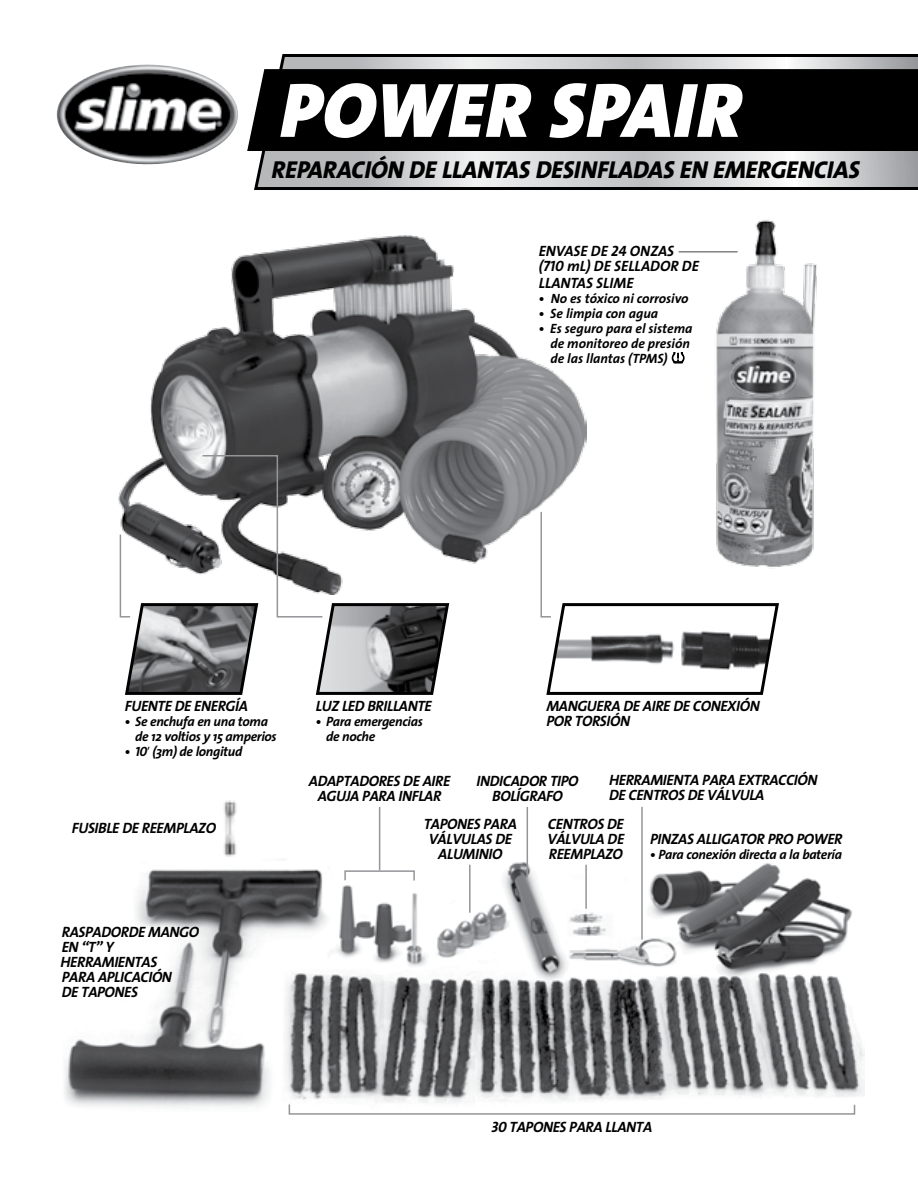
<style>
.page{position:relative;width:918px;height:1188px;background:#fff}
.page>*{position:absolute;margin:0;border:0;box-sizing:border-box;transform-origin:0 0}
.t1{font:italic 900 78px "The Sans";letter-spacing:.01em;color:#fff}
.t2{font:italic 800 24.6px "The Sans";letter-spacing:-.01em;color:#000}
.t3{font:italic 700 15px/15px "The Sans";letter-spacing:-.025em;color:#000;text-align:center}
.t4{font:italic 15px/15px "The Sans Bold Caps";color:#000}
.t5{font:italic 15px "The Sans Bold Caps";letter-spacing:-.025em;color:#000}
.t6{font:italic 700 13.5px/15px "The Sans";letter-spacing:-.025em;color:#000}
.t7{font:italic 700 13.5px/15px "The Sans";color:#000}
.s1{font-family:"The Sans";font-weight:700}
.s2{font-family:"The Sans Bold Caps";font-weight:400}
.s3{font-family:"Myriad Pro";font-weight:400;font-style:normal}
</style>
<div class="page">
<img style="left:150px;top:235px;width:437px;height:329px">
<svg style="left:254px;top:54px;width:664px;height:136px;background:#b9bbbc"></svg>
<div style="left:247px;top:69px;width:671px;height:82px;background:#000"></div>
<img style="left:64px;top:858px;width:800px;height:255px">
<img style="left:224px;top:800px;width:13px;height:56px">
<div style="left:289px;top:1104px;width:566px;height:11px;border:2px solid #939598"></div>
<hr style="left:469px;top:865px;width:2px;height:48px;background:#939598">
<hr style="left:585px;top:865px;width:2px;height:44px;background:#939598">
<hr style="left:641px;top:807px;width:2px;height:133px;background:#939598">
<hr style="left:527px;top:807px;width:1px;height:71px;background:#939598">
<div style="left:344px;top:870px;width:71px;height:11px;border:2px solid #939598"></div>
<hr style="left:379px;top:807px;width:1px;height:63px;background:#939598">
<img style="left:716px;top:220px;width:101px;height:347px">
<hr style="left:679px;top:251px;width:59px;height:2px;background:#000">
<svg style="left:672px;top:352px;width:12px;height:11px"></svg>
<img style="left:65px;top:64px;width:80px;height:30px">
<svg style="left:540px;top:510px;width:241px;height:185px"></svg>
<svg style="left:119px;top:454px;width:332px;height:241px"></svg>
<h1 class="t1" style="left:280px;top:44px;width:463px">POWER SPAIR</h1>
<h2 class="t2" style="left:271px;top:149px;width:590px">REPARACIÓN DE LLANTAS DESINFLADAS EN EMERGENCIAS</h2>
<p class="t4" style="left:539px;top:243px;width:162px">ENVASE DE 24 ONZAS (710 <span class="s1">m</span>L) DE SELLADOR DE</p>
<p class="t4" style="left:539px;top:275px;width:96px">LLANTAS SLIME</p>
<p class="t7" style="left:539px;top:291px;width:151px">• No es tóxico ni corrosivo</p>
<p class="t7" style="left:539px;top:306px;width:121px">• Se limpia con agua</p>
<p class="t7" style="left:550px;top:321px;width:144px;text-indent:-12px">• Es seguro para el sistema de monitoreo de presión de las llantas (TPMS)</p>
<p class="t3" style="left:125px;top:698px;width:125px">FUENTE DE ENERGÍA</p>
<p class="t6" style="left:135px;top:713px;width:143px;text-indent:-10px">• Se enchufa en una toma de 12 voltios y 15 amperios</p>
<p class="t6" style="left:125px;top:743px;width:119px">• <span class="s2">10</span><span class="s3">’</span> (3m) de longitud</p>
<p class="t3" style="left:72px;top:820px;width:146px">FUSIBLE DE REEMPLAZO</p>
<p class="t3" style="left:60px;top:925px;width:140px;text-align:left">RASPADORDE MANGO<br>EN “T” Y<br>HERRAMIENTAS<br>PARA APLICACIÓN<br>DE TAPONES</p>
<p class="t3" style="left:316px;top:698px;width:118px">LUZ LED BRILLANTE</p>
<p class="t6" style="left:326px;top:713px;width:98px;text-indent:-10px">• Para emergencias de noche</p>
<p class="t3" style="left:546px;top:698px;width:215px;text-align:left">MANGUERA DE AIRE DE CONEXIÓN<br>POR TORSIÓN</p>
<p class="t3" style="left:309px;top:773px;width:143px">ADAPTADORES DE AIRE<br>AGUJA PARA INFLAR</p>
<p class="t3" style="left:609px;top:772px;width:210px;text-align:left">HERRAMIENTA PARA EXTRACCIÓN<br>DE CENTROS DE VÁLVULA</p>
<p class="t3" style="left:477px;top:773px;width:104px">INDICADOR TIPO<br>BOLÍGRAFO</p>
<p class="t3" style="left:424px;top:816px;width:95px">TAPONES PARA<br>VÁLVULAS DE<br>ALUMINIO</p>
<p class="t3" style="left:548px;top:816px;width:78px;text-align:justify">CENTROS DE VÁLVULA DE REEMPLAZO</p>
<p class="t3" style="left:650px;top:831px;width:194px">PINZAS ALLIGATOR PRO POWER</p>
<p class="t6" style="left:650px;top:846px;width:193px">• Para conexión directa a la batería</p>
<p class="t5" style="left:492px;top:1114px;width:162px">30 TAPONES PARA LLANTA</p>
</div>
